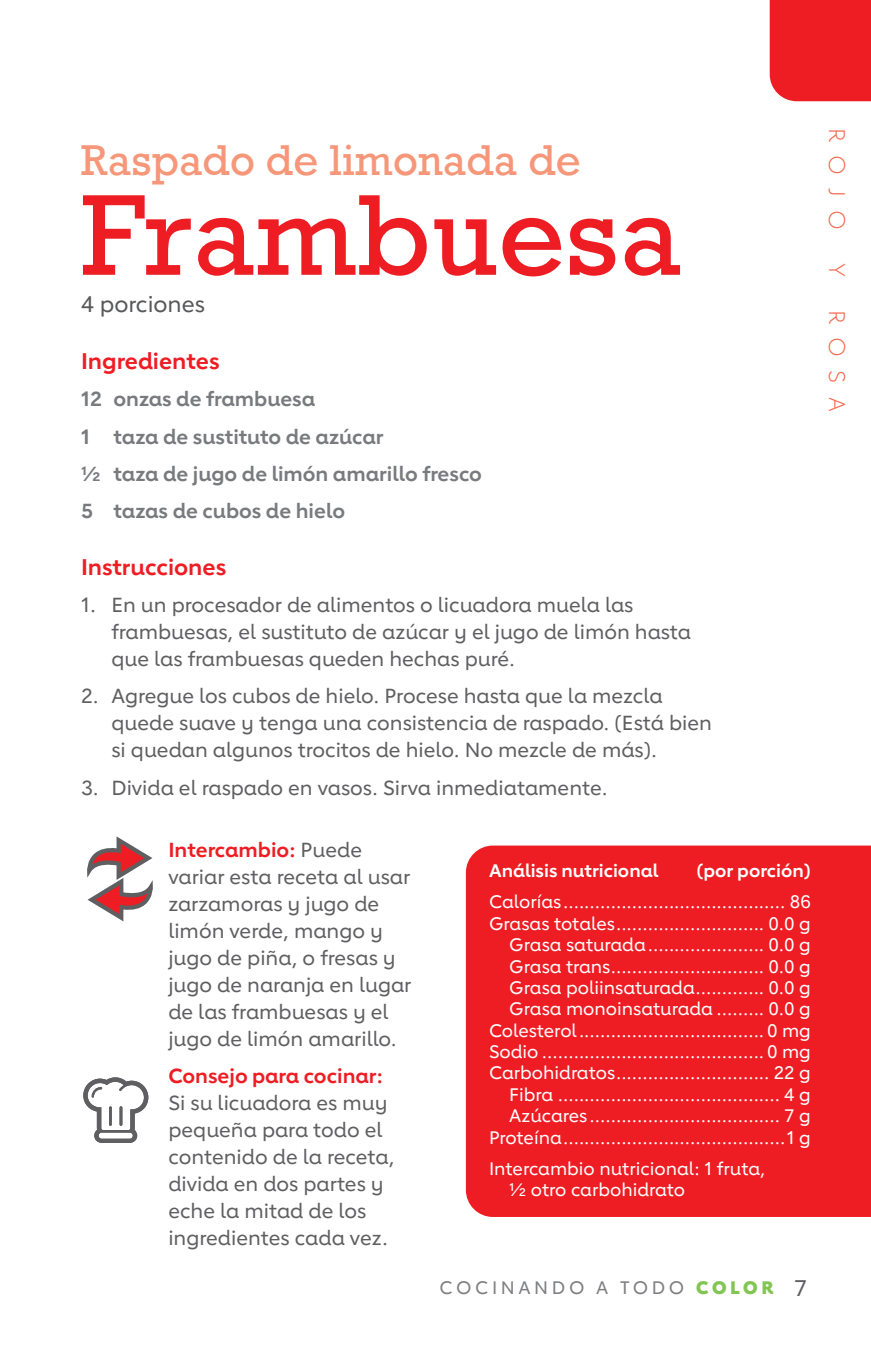
<style>
.page{position:relative;width:871px;height:1357px;background:#fff}
.page>*{position:absolute;margin:0;border:0;box-sizing:border-box;transform-origin:0 0}
.recipe_name_BIG___H2{font:108px "Rockwell";color:#ee1d23}
.recipe_name_small_ab{font:40.5px "Rockwell";color:#f6977a}
.I___I___P{font:700 22.5px "Lub Dub";color:#ee1d23}
.portion___P{font:500 22.5px "Lub Dub";color:#57585a}
.t1{font:300 22.5px "Lub Dub";letter-spacing:.59em;color:#f2684a}
.instructions___P{font:500 20.25px/27px "Lub Dub";color:#5f5f62}
.notes___P{font:500 20.25px/27px "Lub Dub";color:#5f5f62}
.ingredients___P{font:700 20.25px "Lub Dub";color:#787a7d}
.nutrition_items___P{font:500 18px "Lub Dub";color:#fff}
.nutrition_exchanges{font:500 18px/21.4px "Lub Dub";color:#fff}
.nutrition_head___P{font:700 18px "Lub Dub";color:#fff}
.t2{font:500 18px "Lub Dub";letter-spacing:.2em;color:#7d7f82}
.s1{font-weight:700;color:#ee1d23}
.s2{font-weight:800;color:#83c554}
.s3{font-size:22.5px;color:#5f5f62}
</style>
<div class="page">
<div style="left:770px;top:0;width:101px;height:101px;background:#ee1d23"></div>
<div style="left:466px;top:845px;width:405px;height:372px;background:#ee1d23"></div>
<svg style="left:83px;top:1077px;width:65px;height:66px"></svg>
<svg style="left:87px;top:836px;width:66px;height:85px"></svg>
<h2 class="recipe_name_small_ab" style="left:81px;top:135px;width:501px">Raspado de limonada de</h2>
<p class="recipe_name_BIG___H2" style="left:81px;top:169px;width:602px">Frambuesa</p>
<p class="portion___P" style="left:81px;top:291px;width:126px">4 porciones</p>
<p class="I___I___P" style="left:81px;top:348px;width:140px">Ingredientes</p>
<p class="ingredients___P" style="left:81px;top:387px;width:236px">12 onzas de frambuesa</p>
<p class="ingredients___P" style="left:81px;top:424px;width:304px">1 taza de sustituto de azúcar</p>
<p class="ingredients___P" style="left:81px;top:461px;width:402px">½ taza de jugo de limón amarillo fresco</p>
<p class="ingredients___P" style="left:81px;top:498px;width:266px">5 tazas de cubos de hielo</p>
<p class="I___I___P" style="left:81px;top:554px;width:147px">Instrucciones</p>
<p class="instructions___P" style="left:111px;top:591px;width:581px;text-indent:-30px">1. En un procesador de alimentos o licuadora muela las frambuesas, el sustituto de azúcar y el jugo de limón hasta que las frambuesas queden hechas puré.</p>
<p class="instructions___P" style="left:111px;top:683px;width:602px;text-indent:-30px">2. Agregue los cubos de hielo. Procese hasta que la mezcla quede suave y tenga una consistencia de raspado. (Está bien si quedan algunos trocitos de hielo. No mezcle de más).</p>
<p class="instructions___P" style="left:81px;top:774px;width:528px">3. Divida el raspado en vasos. Sirva inmediatamente.</p>
<p class="notes___P" style="left:168px;top:836px;width:245px"><span class="s1">Intercambio:</span> Puede variar esta receta al usar zarzamoras y jugo de limón verde, mango y jugo de piña, o fresas y jugo de naranja en lugar de las frambuesas y el jugo de limón amarillo.</p>
<p class="notes___P" style="left:168px;top:1062px;width:228px"><span class="s1">Consejo para cocinar:<br></span>Si su licuadora es muy pequeña para todo el contenido de la receta, divida en dos partes y eche la mitad de los ingredientes cada vez.</p>
<p class="nutrition_head___P" style="left:489px;top:860px;width:171px">Análisis nutricional</p>
<p class="nutrition_head___P" style="left:696px;top:860px;width:116px">(por porción)</p>
<p class="nutrition_items___P" style="left:489px;top:891px;width:323px">Calorías.......................................... 86</p>
<p class="nutrition_items___P" style="left:489px;top:913px;width:323px">Grasas totales............................ 0.0 g</p>
<p class="nutrition_items___P" style="left:509px;top:934px;width:303px">Grasa saturada...................... 0.0 g</p>
<p class="nutrition_items___P" style="left:509px;top:955px;width:303px">Grasa trans............................. 0.0 g</p>
<p class="nutrition_items___P" style="left:509px;top:977px;width:303px">Grasa poliinsaturada............. 0.0 g</p>
<p class="nutrition_items___P" style="left:509px;top:998px;width:303px">Grasa monoinsaturada ......... 0.0 g</p>
<p class="nutrition_items___P" style="left:489px;top:1020px;width:323px">Colesterol................................... 0 mg</p>
<p class="nutrition_items___P" style="left:489px;top:1041px;width:323px">Sodio .......................................... 0 mg</p>
<p class="nutrition_items___P" style="left:489px;top:1062px;width:323px">Carbohidratos............................. 22 g</p>
<p class="nutrition_items___P" style="left:509px;top:1084px;width:303px">Fibra .......................................... 4 g</p>
<p class="nutrition_items___P" style="left:509px;top:1105px;width:303px">Azúcares .................................... 7 g</p>
<p class="nutrition_items___P" style="left:489px;top:1126px;width:323px">Proteína..........................................1 g</p>
<p class="nutrition_exchanges" style="left:509px;top:1158px;width:258px;text-indent:-20px">Intercambio nutricional: 1 fruta, ½ otro carbohidrato</p>
<p class="t2" style="left:439px;top:1277px;width:369px">COCINANDO A TODO <span class="s2">COLOR</span> <span class="s3">7</span></p>
<p class="t1" style="left:850px;top:128px;width:103px;rotate:90deg">ROJO</p>
<p class="t1" style="left:850px;top:263px;width:15px;rotate:90deg">Y</p>
<p class="t1" style="left:850px;top:310px;width:103px;rotate:90deg">ROSA</p>
</div>
